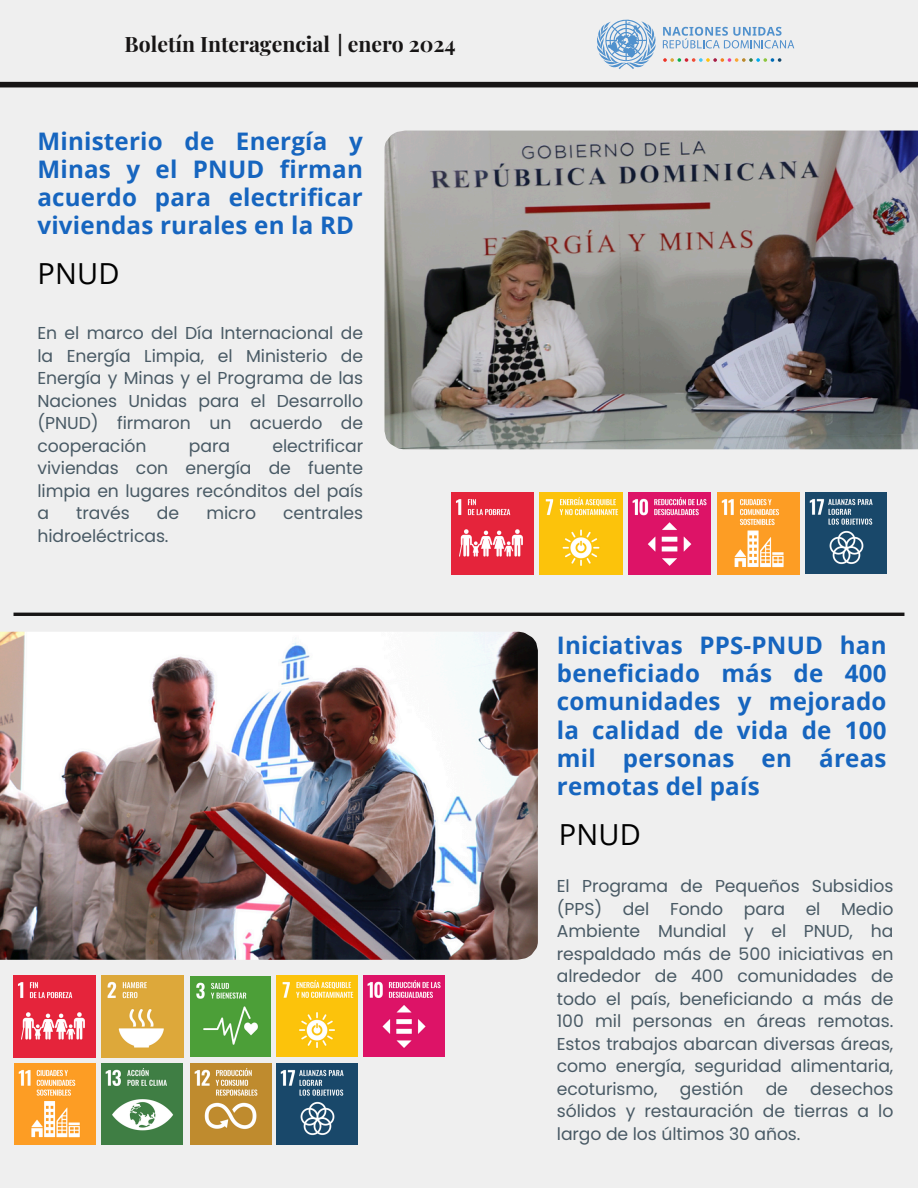
<style>
.page{position:relative;width:918px;height:1188px;background:#efefef}
.page>*{position:absolute;margin:0;border:0;box-sizing:border-box;transform-origin:0 0}
.t1{font:28.95px "Open Sans";letter-spacing:.01em;color:#000}
.t2{font:700 24.15px/28.2px "Open Sans";letter-spacing:.01em;color:#1665bf;text-align:justify}
.t3{font:700 21.15px "Playfair Display";color:#171515}
.t4{font:17.25px/22.5px "Poppins";letter-spacing:-.005em;color:#495a65;text-align:justify}
</style>
<div class="page">
<div style="left:0;top:82px;width:918px;height:5px;background:#171515"></div>
<svg style="left:597px;top:20px;width:59px;height:49px"></svg>
<svg style="left:663px;top:27px;width:131px;height:21px"></svg>
<svg style="left:663px;top:58px;width:118px;height:4px"></svg>
<img style="left:385px;top:131px;width:533px;height:318px">
<hr style="left:14px;top:613px;width:890px;height:3px;background:#171515">
<img style="left:0;top:632px;width:538px;height:328px">
<img style="left:451px;top:492px;width:82px;height:82px">
<img style="left:540px;top:492px;width:82px;height:82px">
<img style="left:629px;top:492px;width:82px;height:82px">
<img style="left:717px;top:492px;width:82px;height:82px">
<img style="left:806px;top:492px;width:81px;height:81px">
<img style="left:14px;top:976px;width:82px;height:82px">
<img style="left:102px;top:976px;width:82px;height:82px">
<img style="left:190px;top:977px;width:80px;height:80px">
<img style="left:276px;top:976px;width:81px;height:81px">
<img style="left:364px;top:976px;width:81px;height:81px">
<img style="left:14px;top:1064px;width:81px;height:81px">
<img style="left:190px;top:1064px;width:81px;height:81px">
<img style="left:102px;top:1064px;width:81px;height:81px">
<img style="left:276px;top:1064px;width:81px;height:81px">
<p class="t3" style="left:125px;top:29px;width:333px">Boletín Interagencial | enero 2024</p>
<p class="t2" style="left:37px;top:126px;width:327px">Ministerio de Energía y Minas y el PNUD firman acuerdo para electrificar viviendas rurales en la RD</p>
<h2 class="t1" style="left:37px;top:253px;width:84px">PNUD</h2>
<h1 class="t4" style="left:37px;top:322px;width:327px">En el marco del Día Internacional de la Energía Limpia, el Ministerio de Energía y Minas y el Programa de las Naciones Unidas para el Desarrollo (PNUD) firmaron un acuerdo de cooperación</h1>
<h1 class="t4" style="left:37px;top:434px;width:327px;text-indent:235px">electrificar viviendas con energía de fuente limpia en lugares recónditos del país a</h1>
<h1 class="t4" style="left:189px;top:434px;width:43px">para</h1>
<h1 class="t4" style="left:76px;top:502px;width:55px">través</h1>
<h1 class="t4" style="left:157px;top:502px;width:24px">de</h1>
<h1 class="t4" style="left:206px;top:502px;width:51px">micro</h1>
<h1 class="t4" style="left:283px;top:502px;width:81px">centrales</h1>
<h1 class="t4" style="left:37px;top:524px;width:133px">hidroeléctricas.</h1>
<p class="t2" style="left:557px;top:631px;width:331px">Iniciativas PPS-PNUD han beneficiado más de 400 comunidades y mejorado la calidad de vida de 100 mil personas en áreas remotas del país</p>
<p class="t1" style="left:559px;top:814px;width:84px">PNUD</p>
<p class="t4" style="left:557px;top:875px;width:338px">El Programa de Pequeños Subsidios (PPS) del Fondo para el Medio Ambiente Mundial y el PNUD, ha respaldado más de 500 iniciativas en alrededor de 400 comunidades de todo el país, beneficiando a más de 100 mil personas en áreas remotas.<br>Estos trabajos abarcan diversas áreas, como energía, seguridad alimentaria, ecoturismo,</p>
<p class="t4" style="left:680px;top:1077px;width:65px">gestión</p>
<p class="t4" style="left:766px;top:1077px;width:24px">de</p>
<p class="t4" style="left:557px;top:1077px;width:338px;text-indent:253px">desechos sólidos y restauración de tierras a lo largo de los últimos 30 años.</p>
</div>
